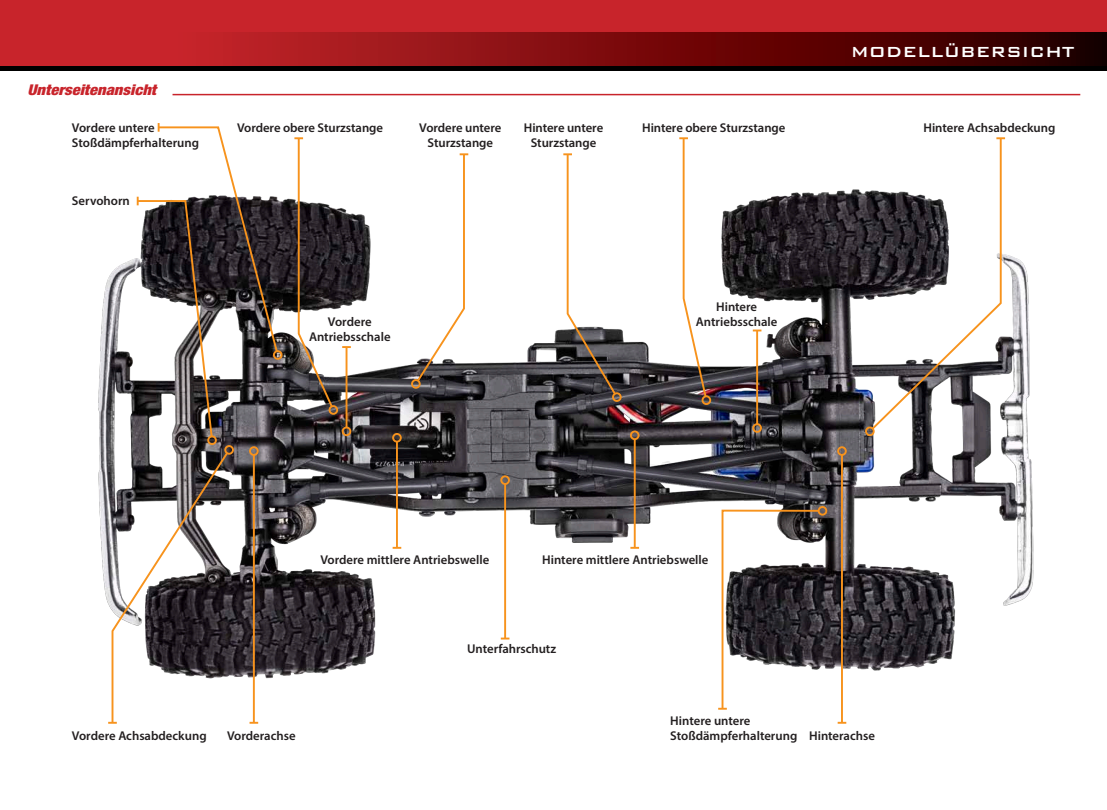
<style>
.page{position:relative;width:1107px;height:810px;background:#fff}
.page>*{position:absolute;margin:0;border:0;box-sizing:border-box;transform-origin:0 0}
.t1{font:500 19.5px "Bank Gothic BT";color:#fff}
.t2{font:italic 900 condensed 14.85px "Helvetica Neue LT Std";color:#c8242b;scale:1.11 1}
.t3{font:600 12.75px/15.3px "Myriad Pro";color:#231f20;text-align:center}
</style>
<div class="page">
<img style="left:98px;top:189px;width:936px;height:523px">
<div style="left:0;top:0;width:1107px;height:70px;background:#000"></div>
<div style="left:0;top:0;width:1107px;height:51px;background:#c8242b"></div>
<svg style="left:0;top:32px;width:1107px;height:34px;background:#831013"></svg>
<hr style="left:173px;top:94px;width:907px;height:1px;background:#c8242b">
<hr style="left:504px;top:484px;width:2px;height:155px;background:#f7931d">
<div style="left:500px;top:475px;width:10px;height:10px;border:2px solid #f7931d;border-radius:50%"></div>
<svg style="left:501px;top:638px;width:8px;height:2px"></svg>
<hr style="left:634px;top:439px;width:2px;height:109px;background:#f7931d">
<div style="left:630px;top:431px;width:10px;height:9px;border:2px solid #f7931d;border-radius:50%"></div>
<svg style="left:630px;top:547px;width:9px;height:2px"></svg>
<div style="left:224px;top:445px;width:10px;height:10px;border:2px solid #f7931d;border-radius:50%"></div>
<svg style="left:108px;top:450px;width:122px;height:274px"></svg>
<hr style="left:396px;top:442px;width:2px;height:106px;background:#f7931d">
<div style="left:392px;top:433px;width:10px;height:10px;border:2px solid #f7931d;border-radius:50%"></div>
<svg style="left:393px;top:547px;width:8px;height:2px"></svg>
<hr style="left:841px;top:455px;width:2px;height:268px;background:#f7931d">
<div style="left:837px;top:446px;width:10px;height:10px;border:2px solid #f7931d;border-radius:50%"></div>
<svg style="left:838px;top:722px;width:8px;height:2px"></svg>
<div style="left:329px;top:405px;width:9px;height:10px;border:2px solid #f7931d;border-radius:50%"></div>
<svg style="left:294px;top:137px;width:40px;height:272px"></svg>
<div style="left:411px;top:379px;width:10px;height:10px;border:2px solid #f7931d;border-radius:50%"></div>
<svg style="left:415px;top:153px;width:53px;height:230px"></svg>
<div style="left:702px;top:395px;width:9px;height:10px;border:2px solid #f7931d;border-radius:50%"></div>
<svg style="left:679px;top:137px;width:29px;height:262px"></svg>
<hr style="left:253px;top:455px;width:2px;height:268px;background:#f7931d">
<div style="left:249px;top:446px;width:10px;height:10px;border:2px solid #f7931d;border-radius:50%"></div>
<svg style="left:250px;top:722px;width:8px;height:2px"></svg>
<svg style="left:870px;top:139px;width:133px;height:292px"></svg>
<div style="left:865px;top:427px;width:10px;height:9px;border:2px solid #f7931d;border-radius:50%"></div>
<svg style="left:996px;top:137px;width:9px;height:2px"></svg>
<div style="left:818px;top:506px;width:9px;height:10px;border:2px solid #f7931d;border-radius:50%"></div>
<svg style="left:718px;top:509px;width:103px;height:202px"></svg>
<div style="left:612px;top:392px;width:10px;height:10px;border:2px solid #f7931d;border-radius:50%"></div>
<svg style="left:563px;top:153px;width:55px;height:243px"></svg>
<div style="left:273px;top:350px;width:10px;height:10px;border:2px solid #f7931d;border-radius:50%"></div>
<div style="left:207px;top:435px;width:10px;height:10px;border:2px solid #f7931d;border-radius:50%"></div>
<svg style="left:136px;top:123px;width:143px;height:316px"></svg>
<hr style="left:756px;top:331px;width:2px;height:93px;background:#f7931d">
<div style="left:752px;top:423px;width:10px;height:10px;border:2px solid #f7931d;border-radius:50%"></div>
<hr style="left:346px;top:347px;width:1px;height:81px;background:#f7931d">
<div style="left:342px;top:427px;width:9px;height:9px;border:2px solid #f7931d;border-radius:50%"></div>
<svg style="left:342px;top:346px;width:9px;height:2px"></svg>
<p class="t2" style="left:27px;top:81px;width:117px">Unterseitenansicht</p>
<p class="t3" style="left:72px;top:119px;width:129px;text-align:left">Vordere untere<br>Stoßdämpferhalterung</p>
<p class="t3" style="left:72px;top:193px;width:59px">Servohorn</p>
<p class="t3" style="left:237px;top:119px;width:147px">Vordere obere Sturzstange</p>
<p class="t3" style="left:419px;top:119px;width:84px">Vordere untere<br>Sturzstange</p>
<p class="t3" style="left:524px;top:119px;width:81px">Hintere untere<br>Sturzstange</p>
<p class="t3" style="left:309px;top:314px;width:83px">Vordere<br>Antriebsschale</p>
<p class="t1" style="left:851px;top:42px;width:225px">MODELLÜBERSICHT</p>
<p class="t3" style="left:642px;top:119px;width:145px">Hintere obere Sturzstange</p>
<p class="t3" style="left:923px;top:119px;width:134px">Hintere Achsabdeckung</p>
<p class="t3" style="left:696px;top:299px;width:83px">Hintere<br>Antriebsschale</p>
<p class="t3" style="left:320px;top:552px;width:170px">Vordere mittlere Antriebswelle</p>
<p class="t3" style="left:542px;top:552px;width:168px">Hintere mittlere Antriebswelle</p>
<p class="t3" style="left:467px;top:641px;width:90px">Unterfahrschutz</p>
<p class="t3" style="left:72px;top:728px;width:136px">Vordere Achsabdeckung</p>
<p class="t3" style="left:670px;top:712px;width:129px;text-align:left">Hintere untere<br>Stoßdämpferhalterung</p>
<p class="t3" style="left:227px;top:728px;width:70px">Vorderachse</p>
<p class="t3" style="left:809px;top:728px;width:67px">Hinterachse</p>
</div>
